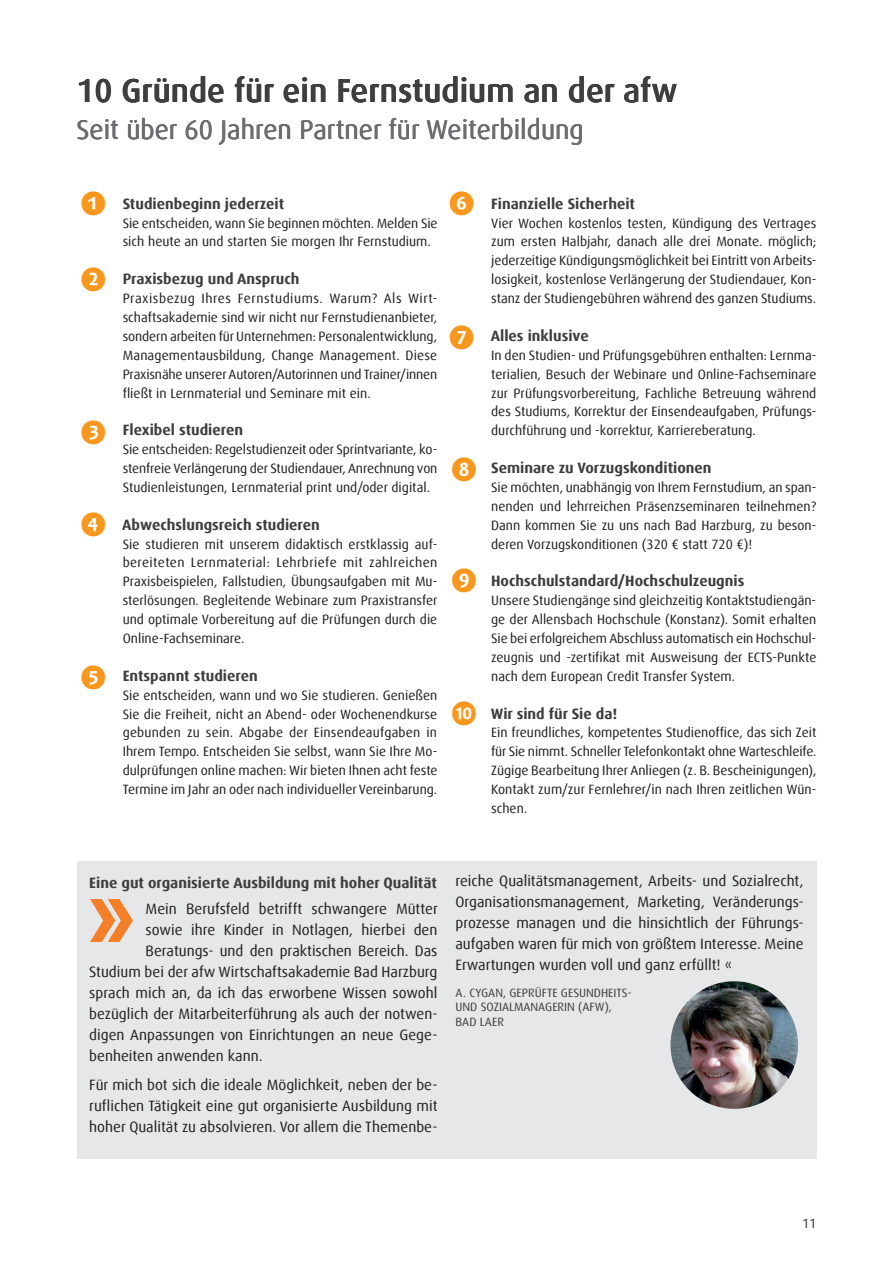
<style>
.page{position:relative;width:893px;height:1263px;background:#fff}
.page>*{position:absolute;margin:0;border:0;box-sizing:border-box;transform-origin:0 0}
.t1{font:500 33px "Dax Offc";color:#3e3e3f}
.t2{font:700 30px "Candara";color:#f7971d}
.t3{font:27px "Dax Offc";color:#6c6d70}
.t4{font:15px/21px "Dax Offc";color:#231f20;text-align:justify}
.t5{font:700 15px "Dax Offc";color:#3e3e3f}
.t6{font:13.5px/18.9px "Dax Offc";color:#231f20;text-align:justify}
.t7{font:13.5px "Dax Offc";color:#3e3e3f}
.t8{font:12px "Dax Offc";color:#3e3e3f}
</style>
<div class="page">
<div style="left:77px;top:861px;width:739px;height:298px;background:#e6e7e9"></div>
<img style="left:670px;top:981px;width:128px;height:128px;border-radius:64px">
<img style="left:90px;top:899px;width:43px;height:43px">
<h1 class="t1" style="left:77px;top:70px;width:602px">10 Gründe für ein Fernstudium an der afw</h1>
<h3 class="t3" style="left:77px;top:113px;width:509px">Seit über 60 Jahren Partner für Weiterbildung</h3>
<h2 class="t2" style="left:80px;top:185px;width:28px">❶</h2>
<h2 class="t2" style="left:80px;top:261px;width:28px">❷</h2>
<h2 class="t2" style="left:80px;top:413px;width:28px">❸</h2>
<h2 class="t2" style="left:80px;top:506px;width:28px">❹</h2>
<h2 class="t2" style="left:80px;top:659px;width:28px">❺</h2>
<p class="t5" style="left:123px;top:194px;width:163px">Studienbeginn jederzeit</p>
<p class="t6" style="left:123px;top:214px;width:316px">Sie entscheiden, wann Sie beginnen möchten. Melden Sie sich heute an und starten Sie morgen Ihr Fernstudium.</p>
<p class="t5" style="left:123px;top:269px;width:178px">Praxisbezug und Anspruch</p>
<p class="t6" style="left:123px;top:289px;width:316px">Praxisbezug Ihres Fernstudiums. Warum? Als Wirt&shy;schaftsakademie sind wir nicht nur Fernstudienanbieter, sondern arbeiten für Unternehmen: Personalentwicklung, Managementausbildung, Change Management. Diese Praxisnähe unserer Autoren/Autorinnen und Trainer/innen fließt in Lernmaterial und Seminare mit ein.</p>
<p class="t5" style="left:123px;top:420px;width:122px">Flexibel studieren</p>
<p class="t6" style="left:123px;top:440px;width:316px">Sie entscheiden: Regelstudienzeit oder Sprintvariante, ko&shy;stenfreie Verlängerung der Studiendauer, Anrechnung von Studienleistungen, Lernmaterial print und/oder digital.</p>
<p class="t5" style="left:122px;top:515px;width:199px">Abwechslungsreich studieren</p>
<p class="t6" style="left:123px;top:535px;width:316px">Sie studieren mit unserem didaktisch erstklassig auf&shy;bereiteten Lernmaterial: Lehrbriefe mit zahlreichen Praxisbeispielen, Fallstudien, Übungsaufgaben mit Mu&shy;sterlösungen. Begleitende Webinare zum Praxistransfer und optimale Vorbereitung auf die Prüfungen durch die Online-Fachseminare.</p>
<p class="t5" style="left:123px;top:666px;width:137px">Entspannt studieren</p>
<p class="t6" style="left:123px;top:686px;width:316px">Sie entscheiden, wann und wo Sie studieren. Genießen Sie die Freiheit, nicht an Abend- oder Wochenendkurse gebunden zu sein. Abgabe der Einsendeaufgaben in Ihrem Tempo. Entscheiden Sie selbst, wann Sie Ihre Mo&shy;dulprüfungen online machen: Wir bieten Ihnen acht feste Termine im Jahr an oder nach individueller Vereinbarung.</p>
<h2 class="t2" style="left:449px;top:185px;width:28px">❻</h2>
<h2 class="t2" style="left:449px;top:318px;width:28px">❼</h2>
<h2 class="t2" style="left:451px;top:450px;width:28px">❽</h2>
<h2 class="t2" style="left:451px;top:562px;width:28px">❾</h2>
<h2 class="t2" style="left:451px;top:695px;width:28px">❿</h2>
<p class="t5" style="left:491px;top:194px;width:145px">Finanzielle Sicherheit</p>
<p class="t6" style="left:491px;top:214px;width:327px">Vier Wochen kostenlos testen, Kündigung des Vertrages zum ersten Halbjahr, danach alle drei Monate. möglich; jederzeitige Kündigungsmöglichkeit bei Eintritt von Arbeits&shy;losigkeit, kostenlose Verlängerung der Studiendauer, Kon&shy;stanz der Studiengebühren während des ganzen Studiums.</p>
<p class="t5" style="left:491px;top:326px;width:100px">Alles inklusive</p>
<p class="t6" style="left:491px;top:346px;width:327px">In den Studien- und Prüfungsgebühren enthalten: Lernma&shy;terialien, Besuch der Webinare und Online-Fachseminare zur Prüfungsvorbereitung, Fachliche Betreuung während des Studiums, Korrektur der Einsendeaufgaben, Prüfungs&shy;durchführung und -korrektur, Karriereberatung.</p>
<p class="t5" style="left:491px;top:458px;width:222px">Seminare zu Vorzugskonditionen</p>
<p class="t6" style="left:491px;top:478px;width:327px">Sie möchten, unabhängig von Ihrem Fernstudium, an span&shy;nenden und lehrreichen Präsenzseminaren teilnehmen?<br>Dann kommen Sie zu uns nach Bad Harzburg, zu beson&shy;deren Vorzugskonditionen (320 € statt 720 €)!</p>
<p class="t5" style="left:491px;top:571px;width:255px">Hochschulstandard/Hochschulzeugnis</p>
<p class="t6" style="left:491px;top:591px;width:327px">Unsere Studiengänge sind gleichzeitig Kontaktstudiengän&shy;ge der Allensbach Hochschule (Konstanz). Somit erhalten Sie bei erfolgreichem Abschluss automatisch ein Hochschul&shy;zeugnis und -zertifikat mit Ausweisung der ECTS-Punkte nach dem European Credit Transfer System.</p>
<p class="t5" style="left:491px;top:704px;width:128px">Wir sind für Sie da!</p>
<p class="t6" style="left:491px;top:723px;width:327px">Ein freundliches, kompetentes Studienoffice, das sich Zeit für Sie nimmt. Schneller Telefonkontakt ohne Warteschleife.<br>Zügige Bearbeitung Ihrer Anliegen (z. B. Bescheinigungen), Kontakt zum/zur Fernlehrer/in nach Ihren zeitlichen Wün&shy;schen.</p>
<p class="t5" style="left:89px;top:874px;width:349px">Eine gut organisierte Ausbildung mit hoher Qualität</p>
<p class="t4" style="left:146px;top:898px;width:294px">Mein Berufsfeld betrifft schwangere Mütter</p>
<p class="t4" style="left:146px;top:919px;width:293px">sowie ihre Kinder in Notlagen, hierbei den</p>
<p class="t4" style="left:146px;top:940px;width:293px">Beratungs- und den praktischen Bereich. Das</p>
<p class="t4" style="left:89px;top:961px;width:350px">Studium bei der afw Wirtschaftsakademie Bad Harzburg</p>
<p class="t4" style="left:89px;top:982px;width:350px">sprach mich an, da ich das erworbene Wissen sowohl</p>
<p class="t4" style="left:89px;top:1003px;width:350px">bezüglich der Mitarbeiterführung als auch der notwen-</p>
<p class="t4" style="left:89px;top:1024px;width:350px">digen Anpassungen von Einrichtungen an neue Gege-</p>
<p class="t4" style="left:89px;top:1045px;width:175px">benheiten anwenden kann.</p>
<p class="t4" style="left:89px;top:1075px;width:350px">Für mich bot sich die ideale Möglichkeit, neben der be&shy;ruflichen Tätigkeit eine gut organisierte Ausbildung mit hoher Qualität zu absolvieren. Vor allem die Themenbe-</p>
<p class="t4" style="left:455px;top:870px;width:350px">reiche Qualitätsmanagement, Arbeits- und Sozialrecht, Organisationsmanagement, Marketing, Veränderungs&shy;prozesse managen und die hinsichtlich der Führungs&shy;aufgaben waren für mich von größtem Interesse. Meine Erwartungen wurden voll und ganz erfüllt! «</p>
<p class="t8" style="left:455px;top:985px;width:34px">A. Cygan</p>
<p class="t8" style="left:503px;top:985px;width:72px">, Geprüfte Gesundheits-</p>
<p class="t8" style="left:455px;top:999px;width:8px">und</p>
<p class="t8" style="left:481px;top:999px;width:14px">Sozialmanagerin</p>
<p class="t8" style="left:578px;top:999px;width:35px">(AFW),</p>
<p class="t8" style="left:455px;top:1014px;width:37px">Bad Laer</p>
<p class="t7" style="left:802px;top:1214px;width:16px">11</p>
</div>
